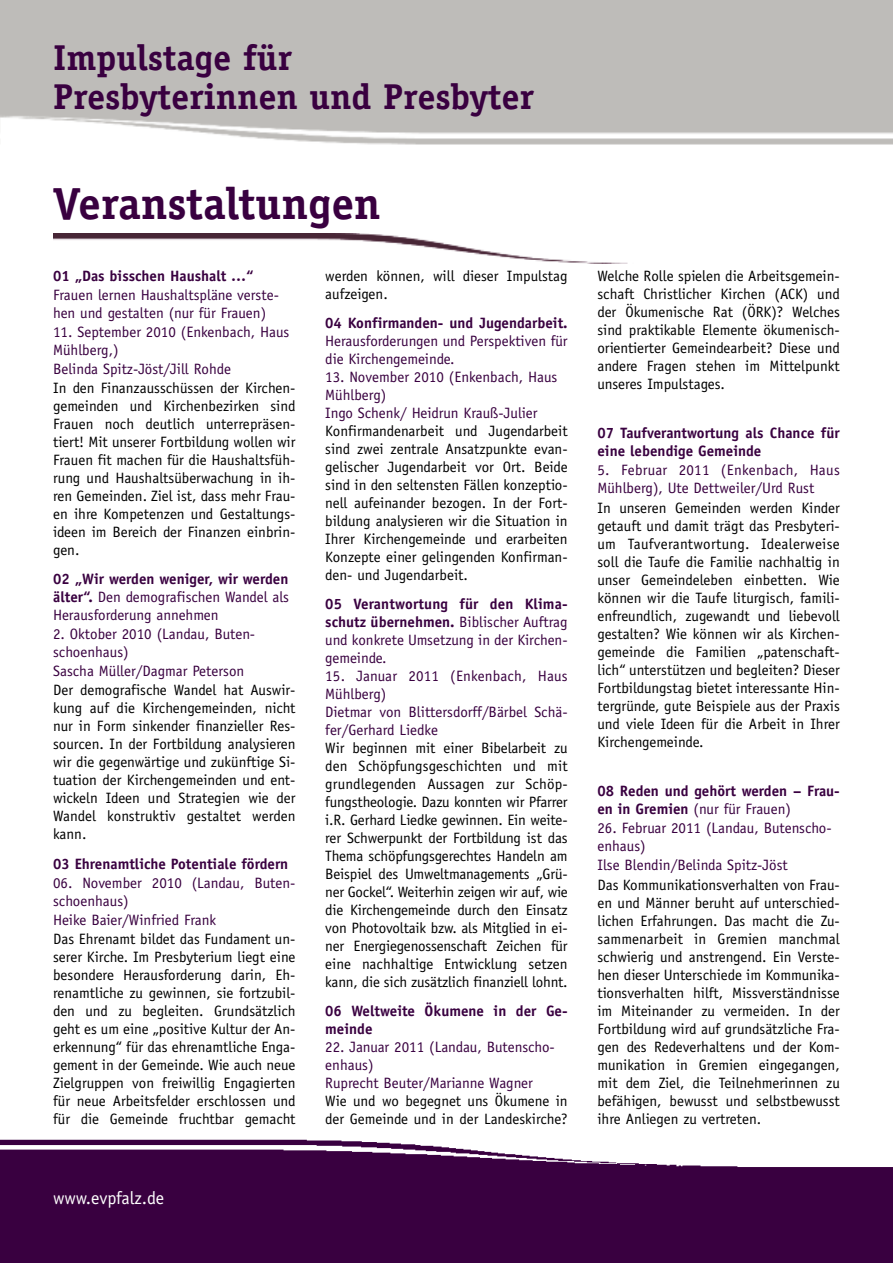
<style>
.page{position:relative;width:893px;height:1263px;background:#fff}
.page>*{position:absolute;margin:0;border:0;box-sizing:border-box;transform-origin:0 0}
.t1{font:700 45px "Officina Serif";color:#390040}
.t2{font:700 36px/38.2px "Officina Serif";color:#390040}
.t3{font:18px "Officina Sans";color:#fff}
.t4{font:15px/18.1px "Officina Sans";color:#000}
.t5{font:15px/18px "Officina Sans";color:#390040;text-align:justify}
.t6{font:700 15px/18px "Officina Sans";color:#390040}
.s1{font-weight:700}
.s2{color:#390040}
.s3{color:#000}
.s4{font-weight:400}
</style>
<div class="page">
<img style="left:0;top:1140px;width:893px;height:123px">
<img style="left:54px;top:234px;width:574px;height:30px">
<p class="t2" style="left:53px;top:42px;width:482px">Impulstage für<br>Presbyterinnen und Presbyter</p>
<p class="t1" style="left:53px;top:187px;width:329px">Veranstaltungen</p>
<p class="t5" style="left:53px;top:268px;width:227px;line-height:18.5px;text-align:left"><span class="s1">01 „Das bisschen Haushalt …“<br></span>Frauen lernen Haushaltspläne verste&shy;hen und gestalten (nur für Frauen)</p>
<p class="t4" style="left:53px;top:324px;width:244px"><span class="s2">11. September 2010 (Enkenbach, Haus Mühlberg,)<br>Belinda Spitz-Jöst/Jill Rohde<br></span>In den Finanzausschüssen der Kirchen&shy;gemeinden und Kirchenbezirken sind Frauen noch deutlich unterrepräsen&shy;tiert! Mit unserer Fortbildung wollen wir Frauen fit machen für die Haushaltsfüh&shy;rung und Haushaltsüberwachung in ih&shy;ren Gemeinden. Ziel ist, dass mehr Frau&shy;en ihre Kompetenzen und Gestaltungs&shy;ideen im Bereich der Finanzen einbrin&shy;gen.</p>
<p class="t5" style="left:53px;top:571px;width:237px"><span class="s1">02 „Wir werden weniger, wir werden älter“.</span> Den demografischen Wandel als Herausforderung annehmen</p>
<p class="t4" style="left:53px;top:626px;width:244px"><span class="s2">2. Oktober 2010 (Landau, Buten&shy;schoenhaus)<br>Sascha Müller/Dagmar Peterson<br></span>Der demografische Wandel hat Auswir&shy;kung auf die Kirchengemeinden, nicht nur in Form sinkender finanzieller Res&shy;sourcen. In der Fortbildung analysieren wir die gegenwärtige und zukünftige Si&shy;tuation der Kirchengemeinden und ent&shy;wickeln Ideen und Strategien wie der<br>Wandel konstruktiv gestaltet werden kann.</p>
<p class="t6" style="left:53px;top:856px;width:237px">03 Ehrenamtliche Potentiale fördern</p>
<p class="t4" style="left:53px;top:875px;width:244px"><span class="s2">06. November 2010 (Landau, Buten&shy;schoenhaus)<br>Heike Baier/Winfried Frank<br></span>Das Ehrenamt bildet das Fundament un&shy;serer Kirche. Im Presbyterium liegt eine besondere Herausforderung darin, Eh&shy;renamtliche zu gewinnen, sie fortzubil&shy;den und zu begleiten. Grundsätzlich geht es um eine „positive Kultur der An&shy;erkennung“ für das ehrenamtliche Enga&shy;gement in der Gemeinde. Wie auch neue Zielgruppen von freiwillig Engagierten für neue Arbeitsfelder erschlossen und für die Gemeinde fruchtbar gemacht</p>
<p class="t3" style="left:53px;top:1191px;width:113px">www.evpfalz.de</p>
<p class="t4" style="left:325px;top:268px;width:244px">werden können, will dieser Impulstag aufzeigen.</p>
<p class="t5" style="left:325px;top:315px;width:244px"><span class="s1">04 Konfirmanden- und Jugendarbeit.<br></span>Herausforderungen und Perspektiven für die Kirchengemeinde.</p>
<p class="t4" style="left:325px;top:369px;width:244px"><span class="s2">13. November 2010 (Enkenbach, Haus Mühlberg)<br>Ingo Schenk/ Heidrun Krauß-Julier </span>Konfirmandenarbeit und Jugendarbeit sind zwei zentrale Ansatzpunkte evan&shy;gelischer Jugendarbeit vor Ort. Beide sind in den seltensten Fällen konzeptio&shy;nell aufeinander bezogen. In der Fort&shy;bildung analysieren wir die Situation in Ihrer Kirchengemeinde und erarbeiten Konzepte einer gelingenden Konfirman&shy;den- und Jugendarbeit.</p>
<p class="t5" style="left:325px;top:596px;width:244px"><span class="s1">05 Verantwortung für den Klima&shy;schutz übernehmen.</span> Biblischer Auftrag und konkrete Umsetzung in der Kirchen&shy;gemeinde.</p>
<p class="t4" style="left:325px;top:668px;width:244px"><span class="s2">15. Januar 2011 (Enkenbach, Haus Mühlberg)<br>Dietmar von Blittersdorff/Bärbel Schä&shy;fer/Gerhard Liedke<br></span>Wir beginnen mit einer Bibelarbeit zu den Schöpfungsgeschichten und mit grundlegenden Aussagen zur Schöp&shy;fungstheologie. Dazu konnten wir Pfarrer i.R. Gerhard Liedke gewinnen. Ein weite&shy;rer Schwerpunkt der Fortbildung ist das Thema schöpfungsgerechtes Handeln am Beispiel des Umweltmanagements „Grü&shy;ner Gockel“. Weiterhin zeigen wir auf, wie die Kirchengemeinde durch den Einsatz von Photovoltaik bzw. als Mitglied in ei&shy;ner Energiegenossenschaft Zeichen für eine nachhaltige Entwicklung setzen kann, die sich zusätzlich finanziell lohnt.</p>
<p class="t6" style="left:325px;top:1003px;width:244px">06 Weltweite Ökumene in der Ge&shy;meinde</p>
<p class="t5" style="left:325px;top:1039px;width:244px;text-align:left">22. Januar 2011 (Landau, Butenscho&shy;enhaus)<br>Ruprecht Beuter/Marianne Wagner<br><span class="s3">Wie und wo begegnet uns Ökumene in der Gemeinde und in der Landeskirche?</span></p>
<p class="t4" style="left:597px;top:268px;width:244px;text-align:justify">Welche Rolle spielen die Arbeitsgemein&shy;schaft Christlicher Kirchen (ACK) und der Ökumenische Rat (ÖRK)? Welches sind praktikable Elemente ökumenisch&shy;orientierter Gemeindearbeit? Diese und andere Fragen stehen im Mittelpunkt unseres Impulstages.</p>
<p class="t6" style="left:597px;top:425px;width:244px">07 Taufverantwortung als Chance für eine lebendige Gemeinde</p>
<p class="t4" style="left:597px;top:462px;width:244px"><span class="s2">5. Februar 2011 (Enkenbach, Haus Mühlberg), Ute Dettweiler/Urd Rust<br></span>In unseren Gemeinden werden Kinder getauft und damit trägt das Presbyteri&shy;um Taufverantwortung. Idealerweise soll die Taufe die Familie nachhaltig in unser Gemeindeleben einbetten. Wie können wir die Taufe liturgisch, famili&shy;enfreundlich, zugewandt und liebevoll gestalten? Wie können wir als Kirchen&shy;gemeinde die Familien „patenschaft&shy;lich“ unterstützen und begleiten? Dieser Fortbildungstag bietet interessante Hin&shy;tergründe, gute Beispiele aus der Praxis und viele Ideen für die Arbeit in Ihrer Kirchengemeinde.</p>
<p class="t6" style="left:597px;top:783px;width:244px">08 Reden und gehört werden – Frau&shy;en in Gremien <span class="s4">(nur für Frauen)</span></p>
<p class="t4" style="left:597px;top:820px;width:244px"><span class="s2">26. Februar 2011 (Landau, Butenscho&shy;enhaus)<br>Ilse Blendin/Belinda Spitz-Jöst<br></span>Das Kommunikationsverhalten von Frau&shy;en und Männer beruht auf unterschied&shy;lichen Erfahrungen. Das macht die Zu&shy;sammenarbeit in Gremien manchmal schwierig und anstrengend. Ein Verste&shy;hen dieser Unterschiede im Kommunika&shy;tionsverhalten hilft, Missverständnisse im Miteinander zu vermeiden. In der Fortbildung wird auf grundsätzliche Fra&shy;gen des Redeverhaltens und der Kom&shy;munikation in Gremien eingegangen, mit dem Ziel, die Teilnehmerinnen zu befähigen, bewusst und selbstbewusst ihre Anliegen zu vertreten.</p>
</div>
